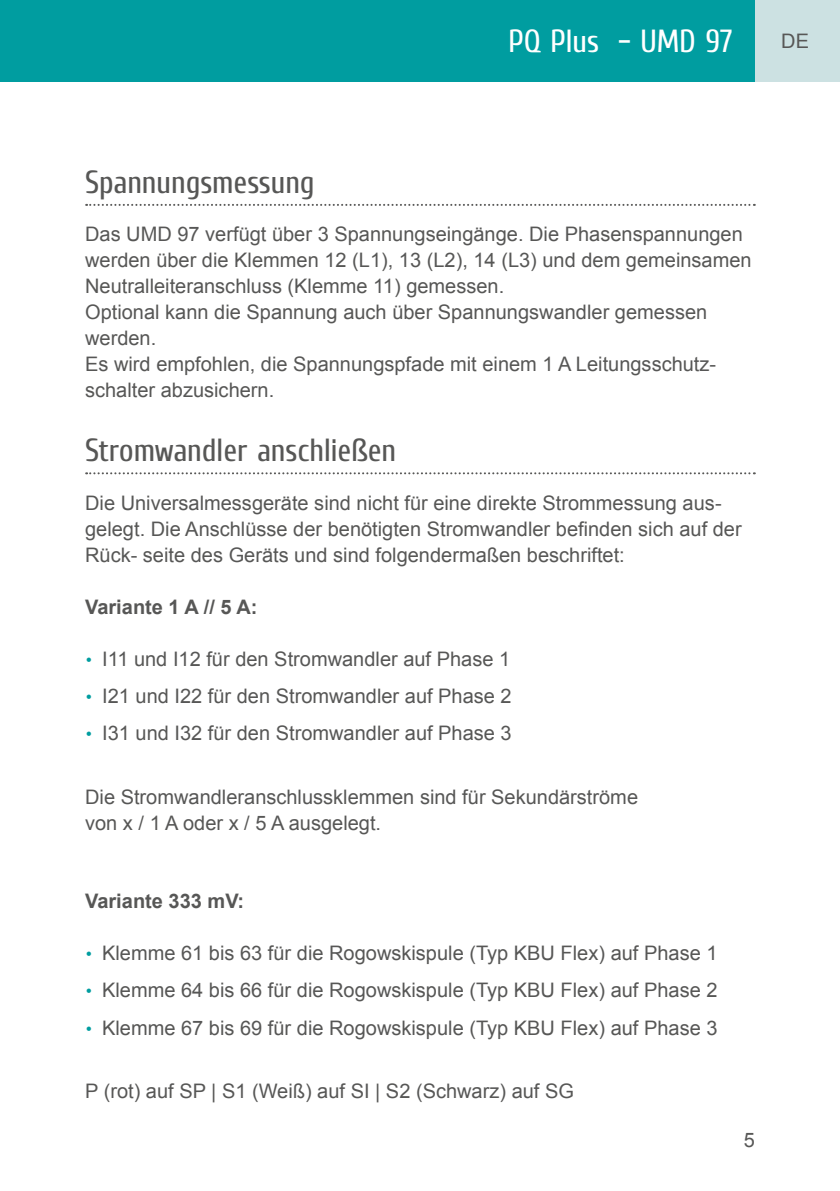
<style>
.page{position:relative;width:840px;height:1191px;background:#fff}
.page>*{position:absolute;margin:0;border:0;box-sizing:border-box;transform-origin:0 0}
.t1{font:32px "Cuprum";color:#575756}
.t2{font:32px "Cuprum";color:#fff}
.t3{font:20px/26px "Arial";color:#575756}
.t4{font:700 20px "Arial";color:#575756}
.s1{font-family:"Rubik";color:#009da0}
</style>
<div class="page">
<div style="left:0;top:0;width:839px;height:81px;background:#009da0"></div>
<div style="left:754px;top:0;width:85px;height:81px;background:#cce1e2"></div>
<svg style="left:86px;top:204px;width:668px;height:2px"></svg>
<svg style="left:86px;top:472px;width:668px;height:2px"></svg>
<h1 class="t2" style="left:508px;top:22px;width:225px">PQ Plus – UMD 97</h1>
<p class="t3" style="left:780px;top:28px;width:29px">DE</p>
<h1 class="t1" style="left:85px;top:163px;width:231px">Spannungsmessung</h1>
<p class="t3" style="left:85px;top:221px;width:667px">Das UMD 97 verfügt über 3 Spannungseingänge. Die Phasenspannungen werden über die Klemmen 12 (L1), 13 (L2), 14 (L3) und dem gemeinsamen Neutralleiteranschluss (Klemme 11) gemessen.<br>Optional kann die Spannung auch über Spannungswandler gemessen werden.<br>Es wird empfohlen, die Spannungspfade mit einem 1 A Leitungsschutz&shy;schalter abzusichern.</p>
<h1 class="t1" style="left:85px;top:431px;width:312px">Stromwandler anschließen</h1>
<p class="t3" style="left:85px;top:490px;width:657px">Die Universalmessgeräte sind nicht für eine direkte Strommessung aus&shy;gelegt. Die Anschlüsse der benötigten Stromwandler befinden sich auf der<br>Rück- seite des Geräts und sind folgendermaßen beschriftet:</p>
<p class="t4" style="left:85px;top:593px;width:174px">Variante 1 A // 5 A:</p>
<p class="t3" style="left:85px;top:646px;width:426px"><span class="s1">•</span> I11 und I12 für den Stromwandler auf Phase 1</p>
<p class="t3" style="left:85px;top:683px;width:428px"><span class="s1">•</span> I21 und I22 für den Stromwandler auf Phase 2</p>
<p class="t3" style="left:85px;top:720px;width:428px"><span class="s1">•</span> I31 und I32 für den Stromwandler auf Phase 3</p>
<p class="t3" style="left:85px;top:784px;width:554px">Die Stromwandleranschlussklemmen sind für Sekundärströme von x / 1 A oder x / 5 A ausgelegt.</p>
<p class="t4" style="left:85px;top:887px;width:160px">Variante 333 mV:</p>
<p class="t3" style="left:85px;top:940px;width:633px"><span class="s1">•</span> Klemme 61 bis 63 für die Rogowskispule (Typ KBU Flex) auf Phase 1</p>
<p class="t3" style="left:85px;top:977px;width:633px"><span class="s1">•</span> Klemme 64 bis 66 für die Rogowskispule (Typ KBU Flex) auf Phase 2</p>
<p class="t3" style="left:85px;top:1014px;width:633px"><span class="s1">•</span> Klemme 67 bis 69 für die Rogowskispule (Typ KBU Flex) auf Phase 3</p>
<p class="t3" style="left:85px;top:1078px;width:490px">P (rot) auf SP | S1 (Weiß) auf SI | S2 (Schwarz) auf SG</p>
<p class="t3" style="left:743px;top:1127px;width:13px">5</p>
</div>
